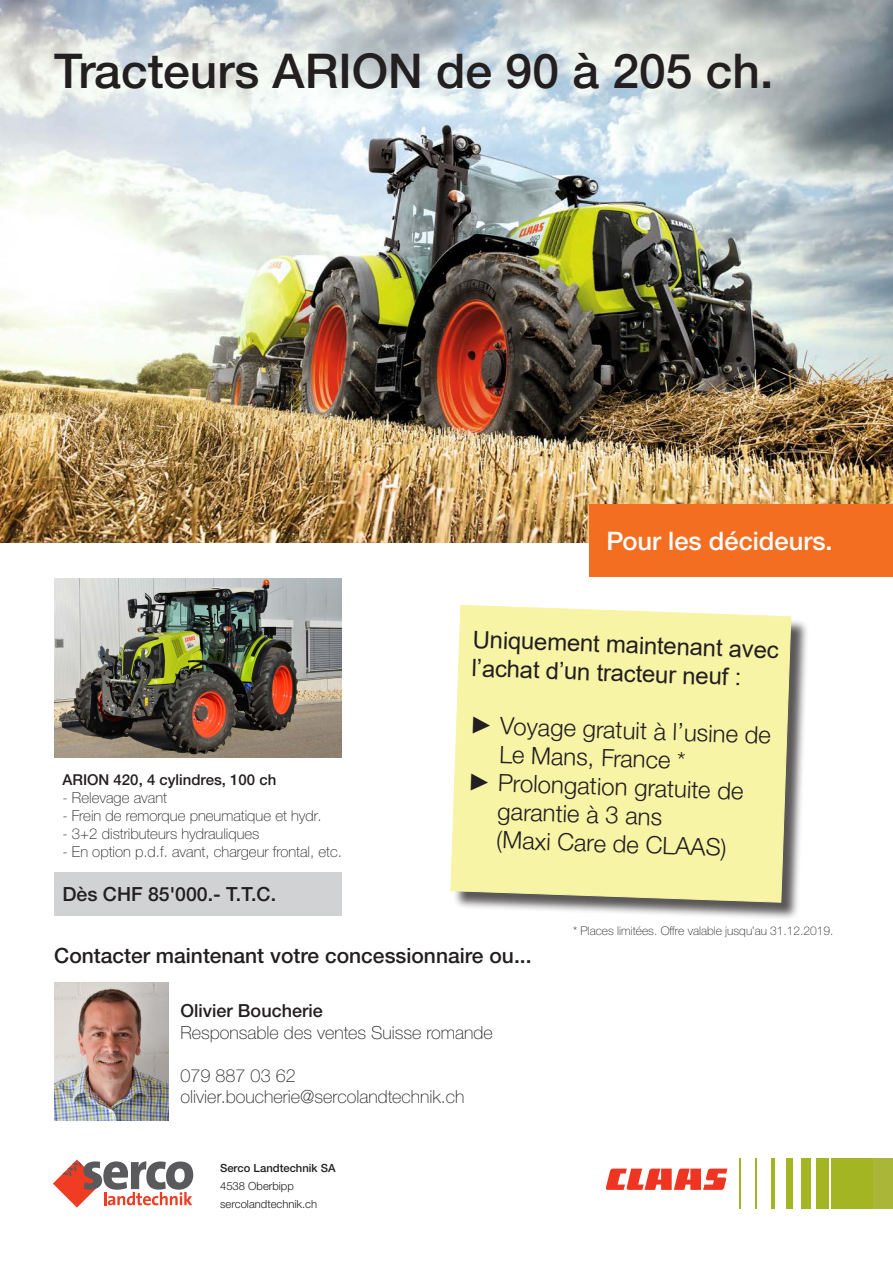
<style>
.page{position:relative;width:893px;height:1263px;background:#fff}
.page>*{position:absolute;margin:0;border:0;box-sizing:border-box;transform-origin:0 0}
.t1{font:500 48px "CLAAS Helvetica Neue";color:#231f20}
.t2{font:500 25.5px "CLAAS Helvetica Neue";color:#fff}
.t3{font:300 24px/28.5px "CLAAS Helvetica Neue";color:#231f20}
.t4{font:24px/28.5px "Arial";color:#231f20}
.t5{font:500 21px "CLAAS Helvetica Neue";color:#231f20}
.t6{font:500 19.5px "CLAAS Helvetica Neue";color:#231f20}
.t7{font:100 18px "CLAAS Helvetica Neue";color:#231f20}
.t8{font:500 18px "CLAAS Helvetica Neue";color:#231f20}
.t9{font:100 15px "CLAAS Helvetica Neue";color:#231f20}
.t10{font:500 15px "CLAAS Helvetica Neue";color:#231f20}
.t11{font:100 12px "CLAAS Helvetica Neue";color:#231f20}
.Advert_homepage_45_1{font:300 11.25px/18px "CLAAS Helvetica Neue";color:#231f20}
.s1{font-family:"Arial";font-weight:400}
.s2{font-weight:500}
</style>
<div class="page">
<img style="left:0;top:0;width:893px;height:543px">
<div style="left:589px;top:505px;width:304px;height:72px;background:#f36e21"></div>
<svg style="left:53px;top:1159px;width:140px;height:48px"></svg>
<svg style="left:606px;top:1168px;width:121px;height:22px"></svg>
<div style="left:831px;top:1158px;width:51px;height:50px;background:#a4b523"></div>
<div style="left:816px;top:1158px;width:14px;height:50px;background:#a4b523"></div>
<div style="left:802px;top:1158px;width:9px;height:50px;background:#a4b523"></div>
<div style="left:786px;top:1158px;width:7px;height:50px;background:#a4b523"></div>
<hr style="left:771px;top:1158px;width:4px;height:50px;background:#a4b523">
<hr style="left:739px;top:1158px;width:1px;height:50px;background:#a4b523">
<hr style="left:755px;top:1158px;width:2px;height:50px;background:#a4b523">
<div style="left:873px;top:1158px;width:20px;height:50px;background:#a9b638"></div>
<img style="left:54px;top:983px;width:114px;height:138px">
<img style="left:54px;top:578px;width:287px;height:179px">
<div style="left:453px;top:607px;width:357px;height:314px;background:#231f20;opacity:.75"></div>
<svg style="left:450px;top:604px;width:342px;height:299px;background:#f3efa7"></svg>
<div style="left:54px;top:872px;width:287px;height:44px;background:#d1d2d4"></div>
<p class="t1" style="left:54px;top:40px;width:721px">Tracteurs ARION de 90 à 205 ch.</p>
<p class="t10" style="left:63px;top:770px;width:215px">ARION 420, 4 cylindres, 100 ch</p>
<p class="t9" style="left:63px;top:788px;width:106px">- Relevage avant</p>
<p class="t9" style="left:63px;top:806px;width:261px">- Frein de remorque pneumatique et hydr.</p>
<p class="t9" style="left:63px;top:824px;width:198px">- 3+2 distributeurs hydrauliques</p>
<p class="t9" style="left:63px;top:842px;width:281px">- En option p.d.f. avant, chargeur frontal, etc.</p>
<p class="t6" style="left:63px;top:881px;width:215px">Dès CHF 85'000.- T.T.C.</p>
<p class="t2" style="left:606px;top:524px;width:228px">Pour les décideurs.</p>
<p class="t4" style="left:473px;top:625px;width:308px;rotate:2deg">Uniquement maintenant avec l’achat d’un tracteur neuf :</p>
<p class="t3" style="left:501px;top:712px;width:272px;text-indent:-31px;rotate:2deg"><span class="s1">►</span> Voyage gratuit à l’usine de<br>Le Mans, France *</p>
<p class="t3" style="left:499px;top:769px;width:247px;text-indent:-31px;rotate:2deg"><span class="s1">►</span> Prolongation gratuite de garantie à 3 ans</p>
<p class="t3" style="left:497px;top:826px;width:232px;rotate:2deg">(Maxi Care de CLAAS)</p>
<p class="t11" style="left:573px;top:922px;width:262px">* Places limitées. Offre valable jusqu’au 31.12.2019.</p>
<p class="t5" style="left:54px;top:942px;width:479px">Contacter maintenant votre concessionnaire ou...</p>
<p class="t8" style="left:181px;top:999px;width:144px">Olivier Boucherie</p>
<p class="t7" style="left:181px;top:1020px;width:314px">Responsable des ventes Suisse romande</p>
<p class="t7" style="left:181px;top:1064px;width:117px">079 887 03 62</p>
<p class="t7" style="left:181px;top:1085px;width:286px">olivier.boucherie@sercolandtechnik.ch</p>
<p class="Advert_homepage_45_1" style="left:220px;top:1159px;width:117px"><span class="s2">Serco Landtechnik SA<br></span>4538 Oberbipp sercolandtechnik.ch</p>
</div>
